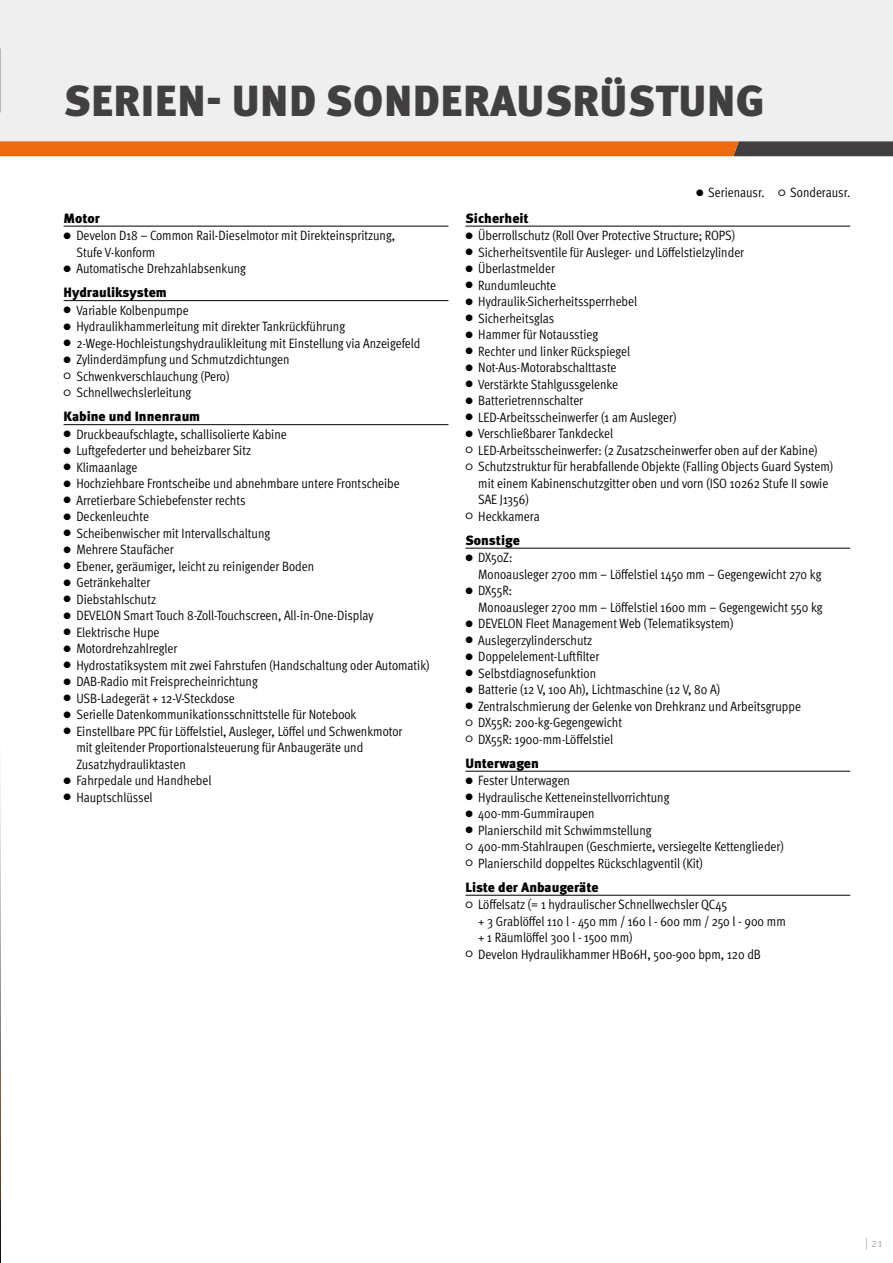
<style>
.page{position:relative;width:893px;height:1263px;background:#fff}
.page>*{position:absolute;margin:0;border:0;box-sizing:border-box;transform-origin:0 0}
.t1{font:900 43.5px "Meta Pro";letter-spacing:.01em;color:#423f41}
.t2{font:13.5px/16.5px "Meta Pro Cond Norm";color:#000}
.t3{font:900 13.5px "Meta Pro";color:#000}
.t4{font:12px "Meta Pro Norm";color:#b2b2b2}
.s1{font-family:"Meta Pro Norm";font-size:9px}
</style>
<div class="page">
<div style="left:0;top:0;width:893px;height:141px;background:#efefef"></div>
<svg style="left:1px;top:141px;width:892px;height:15px;background:#cf661d"></svg>
<hr style="left:64px;top:226px;width:384px;height:1px;background:#000">
<hr style="left:64px;top:300px;width:384px;height:1px;background:#000">
<hr style="left:64px;top:424px;width:384px;height:1px;background:#000">
<hr style="left:465px;top:226px;width:385px;height:1px;background:#000">
<hr style="left:465px;top:548px;width:385px;height:1px;background:#000">
<hr style="left:465px;top:771px;width:385px;height:1px;background:#000">
<hr style="left:465px;top:895px;width:385px;height:1px;background:#000">
<img style="left:0;top:0;width:1px;height:1263px">
<svg style="left:0;top:620px;width:1px;height:643px"></svg>
<h1 class="t1" style="left:64px;top:67px;width:702px">SERIEN- UND SONDERAUSRÜSTUNG</h1>
<p class="t3" style="left:64px;top:207px;width:38px">Motor</p>
<p class="t2" style="left:76px;top:227px;width:320px;text-indent:-13px"><span class="s1">●</span> Develon D18 – Common Rail-Dieselmotor mit Direkteinspritzung,<br>Stufe V-konform</p>
<p class="t2" style="left:64px;top:260px;width:184px"><span class="s1">●</span> Automatische Drehzahlabsenkung</p>
<p class="t3" style="left:64px;top:282px;width:105px">Hydrauliksystem</p>
<p class="t2" style="left:64px;top:301px;width:127px"><span class="s1">●</span> Variable Kolbenpumpe</p>
<p class="t2" style="left:64px;top:318px;width:283px"><span class="s1">●</span> Hydraulikhammerleitung mit direkter Tankrückführung</p>
<p class="t2" style="left:64px;top:334px;width:358px"><span class="s1">●</span> 2-Wege-Hochleistungshydraulikleitung mit Einstellung via Anzeigefeld</p>
<p class="t2" style="left:64px;top:351px;width:227px"><span class="s1">●</span> Zylinderdämpfung und Schmutzdichtungen</p>
<p class="t2" style="left:64px;top:367px;width:167px"><span class="s1">○</span> Schwenkverschlauchung (Pero)</p>
<p class="t2" style="left:64px;top:384px;width:129px"><span class="s1">○</span> Schnellwechslerleitung</p>
<p class="t3" style="left:64px;top:406px;width:138px">Kabine und Innenraum</p>
<p class="t2" style="left:64px;top:425px;width:225px"><span class="s1">●</span> Druckbeaufschlagte, schallisolierte Kabine</p>
<p class="t2" style="left:64px;top:442px;width:189px"><span class="s1">●</span> Luftgefederter und beheizbarer Sitz</p>
<p class="t2" style="left:64px;top:458px;width:75px"><span class="s1">●</span> Klimaanlage</p>
<p class="t2" style="left:64px;top:475px;width:338px"><span class="s1">●</span> Hochziehbare Frontscheibe und abnehmbare untere Frontscheibe</p>
<p class="t2" style="left:64px;top:491px;width:184px"><span class="s1">●</span> Arretierbare Schiebefenster rechts</p>
<p class="t2" style="left:64px;top:508px;width:87px"><span class="s1">●</span> Deckenleuchte</p>
<p class="t2" style="left:64px;top:524px;width:208px"><span class="s1">●</span> Scheibenwischer mit Intervallschaltung</p>
<p class="t2" style="left:64px;top:541px;width:112px"><span class="s1">●</span> Mehrere Staufächer</p>
<p class="t2" style="left:64px;top:557px;width:252px"><span class="s1">●</span> Ebener, geräumiger, leicht zu reinigender Boden</p>
<p class="t2" style="left:64px;top:574px;width:88px"><span class="s1">●</span> Getränkehalter</p>
<p class="t2" style="left:64px;top:590px;width:94px"><span class="s1">●</span> Diebstahlschutz</p>
<p class="t2" style="left:64px;top:607px;width:311px"><span class="s1">●</span> DEVELON Smart Touch 8-Zoll-Touchscreen, All-in-One-Display</p>
<p class="t2" style="left:64px;top:623px;width:97px"><span class="s1">●</span> Elektrische Hupe</p>
<p class="t2" style="left:64px;top:640px;width:115px"><span class="s1">●</span> Motordrehzahlregler</p>
<p class="t2" style="left:64px;top:656px;width:367px"><span class="s1">●</span> Hydrostatiksystem mit zwei Fahrstufen (Handschaltung oder Automatik)</p>
<p class="t2" style="left:64px;top:673px;width:196px"><span class="s1">●</span> DAB-Radio mit Freisprecheinrichtung</p>
<p class="t2" style="left:64px;top:689px;width:173px"><span class="s1">●</span> USB-Ladegerät + 12-V-Steckdose</p>
<p class="t2" style="left:64px;top:706px;width:294px"><span class="s1">●</span> Serielle Datenkommunikationsschnittstelle für Notebook</p>
<p class="t2" style="left:76px;top:722px;width:328px;text-indent:-13px"><span class="s1">●</span> Einstellbare PPC für Löffelstiel, Ausleger, Löffel und Schwenkmotor mit gleitender Proportionalsteuerung für Anbaugeräte und<br>Zusatzhydrauliktasten</p>
<p class="t2" style="left:64px;top:772px;width:149px"><span class="s1">●</span> Fahrpedale und Handhebel</p>
<p class="t2" style="left:64px;top:788px;width:91px"><span class="s1">●</span> Hauptschlüssel</p>
<p class="t2" style="left:696px;top:183px;width:156px"><span class="s1">●</span> Serienausr. <span class="s1">○</span> Sonderausr.</p>
<p class="t3" style="left:465px;top:207px;width:65px">Sicherheit</p>
<p class="t2" style="left:465px;top:227px;width:271px"><span class="s1">●</span> Überrollschutz (Roll Over Protective Structure; ROPS)</p>
<p class="t2" style="left:465px;top:243px;width:280px"><span class="s1">●</span> Sicherheitsventile für Ausleger- und Löffelstielzylinder</p>
<p class="t2" style="left:465px;top:260px;width:91px"><span class="s1">●</span> Überlastmelder</p>
<p class="t2" style="left:465px;top:276px;width:92px"><span class="s1">●</span> Rundumleuchte</p>
<p class="t2" style="left:465px;top:293px;width:173px"><span class="s1">●</span> Hydraulik-Sicherheitssperrhebel</p>
<p class="t2" style="left:465px;top:309px;width:90px"><span class="s1">●</span> Sicherheitsglas</p>
<p class="t2" style="left:465px;top:326px;width:134px"><span class="s1">●</span> Hammer für Notausstieg</p>
<p class="t2" style="left:465px;top:342px;width:166px"><span class="s1">●</span> Rechter und linker Rückspiegel</p>
<p class="t2" style="left:465px;top:359px;width:153px"><span class="s1">●</span> Not-Aus-Motorabschalttaste</p>
<p class="t2" style="left:465px;top:375px;width:154px"><span class="s1">●</span> Verstärkte Stahlgussgelenke</p>
<p class="t2" style="left:465px;top:392px;width:119px"><span class="s1">●</span> Batterietrennschalter</p>
<p class="t2" style="left:465px;top:408px;width:213px"><span class="s1">●</span> LED-Arbeitsscheinwerfer (1 am Ausleger)</p>
<p class="t2" style="left:465px;top:425px;width:149px"><span class="s1">●</span> Verschließbarer Tankdeckel</p>
<p class="t2" style="left:465px;top:441px;width:354px"><span class="s1">○</span> LED-Arbeitsscheinwerfer: (2 Zusatzscheinwerfer oben auf der Kabine)</p>
<p class="t2" style="left:478px;top:458px;width:357px;text-indent:-13px"><span class="s1">○</span> Schutzstruktur für herabfallende Objekte (Falling Objects Guard System) mit einem Kabinenschutzgitter oben und vorn (ISO 10262 Stufe II sowie<br>SAE J1356)</p>
<p class="t2" style="left:465px;top:507px;width:76px"><span class="s1">○</span> Heckkamera</p>
<p class="t3" style="left:465px;top:529px;width:56px">Sonstige</p>
<p class="t2" style="left:478px;top:549px;width:345px;text-indent:-13px"><span class="s1">●</span> DX50Z:<br>Monoausleger 2700 mm – Löffelstiel 1450 mm – Gegengewicht 270 kg</p>
<p class="t2" style="left:478px;top:582px;width:346px;text-indent:-13px"><span class="s1">●</span> DX55R:<br>Monoausleger 2700 mm – Löffelstiel 1600 mm – Gegengewicht 550 kg</p>
<p class="t2" style="left:465px;top:615px;width:269px"><span class="s1">●</span> DEVELON Fleet Management Web (Telematiksystem)</p>
<p class="t2" style="left:465px;top:631px;width:128px"><span class="s1">●</span> Auslegerzylinderschutz</p>
<p class="t2" style="left:465px;top:648px;width:135px"><span class="s1">●</span> Doppelelement-Luftfilter</p>
<p class="t2" style="left:465px;top:664px;width:132px"><span class="s1">●</span> Selbstdiagnosefunktion</p>
<p class="t2" style="left:465px;top:681px;width:256px"><span class="s1">●</span> Batterie (12 V, 100 Ah), Lichtmaschine (12 V, 80 A)</p>
<p class="t2" style="left:465px;top:697px;width:337px"><span class="s1">●</span> Zentralschmierung der Gelenke von Drehkranz und Arbeitsgruppe</p>
<p class="t2" style="left:465px;top:714px;width:158px"><span class="s1">○</span> DX55R: 200-kg-Gegengewicht</p>
<p class="t2" style="left:465px;top:730px;width:149px"><span class="s1">○</span> DX55R: 1900-mm-Löffelstiel</p>
<p class="t3" style="left:465px;top:752px;width:75px">Unterwagen</p>
<p class="t2" style="left:465px;top:772px;width:106px"><span class="s1">●</span> Fester Unterwagen</p>
<p class="t2" style="left:465px;top:788px;width:205px"><span class="s1">●</span> Hydraulische Ketteneinstellvorrichtung</p>
<p class="t2" style="left:465px;top:805px;width:131px"><span class="s1">●</span> 400-mm-Gummiraupen</p>
<p class="t2" style="left:465px;top:821px;width:188px"><span class="s1">●</span> Planierschild mit Schwimmstellung</p>
<p class="t2" style="left:465px;top:838px;width:320px"><span class="s1">○</span> 400-mm-Stahlraupen (Geschmierte, versiegelte Kettenglieder)</p>
<p class="t2" style="left:465px;top:854px;width:239px"><span class="s1">○</span> Planierschild doppeltes Rückschlagventil (Kit)</p>
<p class="t3" style="left:465px;top:876px;width:135px">Liste der Anbaugeräte</p>
<p class="t2" style="left:478px;top:896px;width:309px;text-indent:-13px"><span class="s1">○</span> Löffelsatz (= 1 hydraulischer Schnellwechsler QC45<br>+ 3 Grablöffel 110 l - 450 mm / 160 l - 600 mm / 250 l - 900 mm + 1 Räumlöffel 300 l - 1500 mm)</p>
<p class="t2" style="left:465px;top:945px;width:297px"><span class="s1">○</span> Develon Hydraulikhammer HB06H, 500-900 bpm, 120 dB</p>
<p class="t4" style="left:865px;top:1233px;width:19px">| 21</p>
</div>
